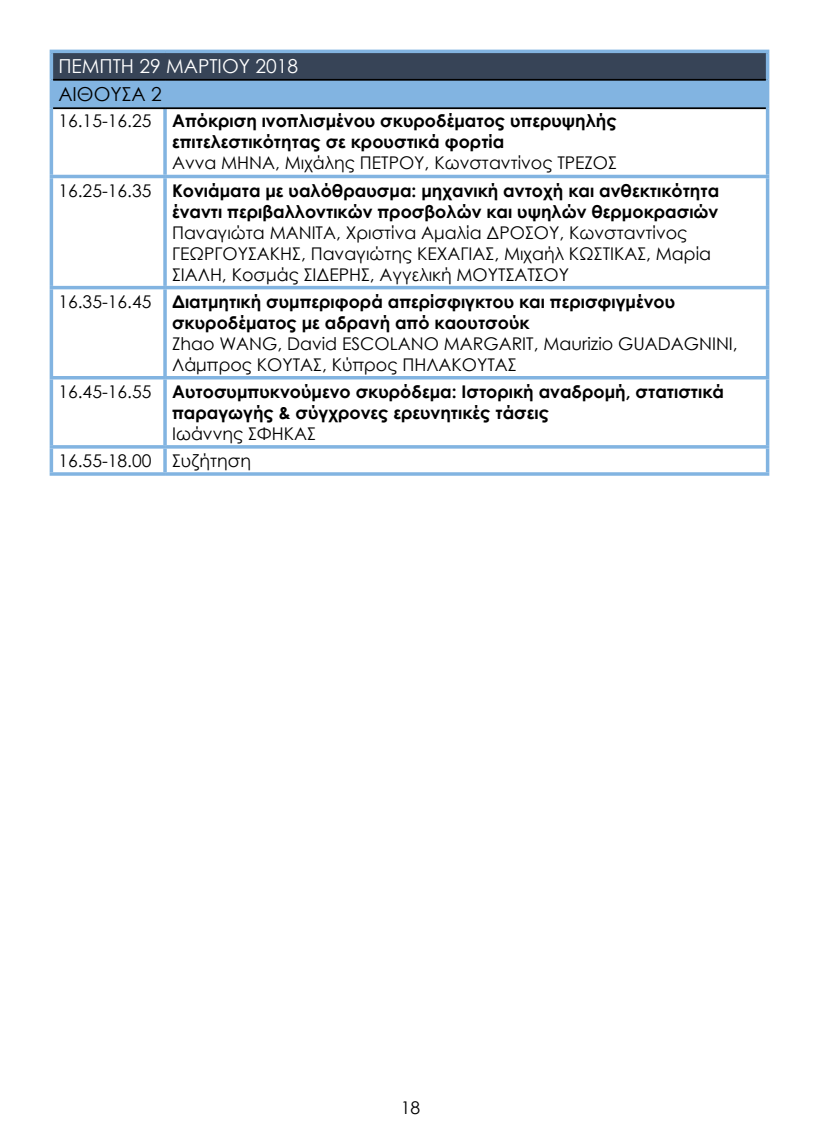
<style>
.page{position:relative;width:819px;height:1141px;background:#fff}
.page>*{position:absolute;margin:0;border:0;box-sizing:border-box;transform-origin:0 0}
.t1{font:19.25px "Century Gothic";color:#fff}
.t2{font:19.25px "Century Gothic";color:#000}
.t3{font:700 17.5px/21px "Century Gothic";color:#000}
.t4{font:17.5px/21px "Century Gothic";color:#000}
.s1{font-weight:400}
</style>
<div class="page">
<div style="left:51px;top:51px;width:716px;height:29px;background:#374457"></div>
<div style="left:51px;top:80px;width:716px;height:28px;background:#82b4e1"></div>
<hr style="left:50px;top:50px;width:115px;height:3px;background:#82b4e1">
<hr style="left:50px;top:53px;width:3px;height:27px;background:#82b4e1">
<hr style="left:165px;top:50px;width:604px;height:3px;background:#82b4e1">
<svg style="left:765px;top:53px;width:4px;height:27px"></svg>
<hr style="left:50px;top:80px;width:3px;height:28px;background:#82b4e1">
<hr style="left:765px;top:80px;width:4px;height:28px;background:#82b4e1">
<hr style="left:50px;top:108px;width:3px;height:67px;background:#82b4e1">
<svg style="left:163px;top:109px;width:4px;height:66px"></svg>
<svg style="left:765px;top:108px;width:4px;height:67px"></svg>
<hr style="left:50px;top:175px;width:115px;height:3px;background:#82b4e1">
<hr style="left:50px;top:178px;width:3px;height:108px;background:#82b4e1">
<hr style="left:165px;top:175px;width:604px;height:3px;background:#82b4e1">
<svg style="left:163px;top:178px;width:4px;height:108px"></svg>
<svg style="left:765px;top:178px;width:4px;height:108px"></svg>
<hr style="left:50px;top:286px;width:115px;height:3px;background:#82b4e1">
<hr style="left:50px;top:289px;width:3px;height:87px;background:#82b4e1">
<hr style="left:165px;top:286px;width:604px;height:3px;background:#82b4e1">
<svg style="left:163px;top:289px;width:4px;height:87px"></svg>
<svg style="left:765px;top:289px;width:4px;height:87px"></svg>
<hr style="left:50px;top:376px;width:115px;height:3px;background:#82b4e1">
<hr style="left:50px;top:379px;width:3px;height:66px;background:#82b4e1">
<hr style="left:165px;top:376px;width:604px;height:3px;background:#82b4e1">
<svg style="left:163px;top:379px;width:4px;height:66px"></svg>
<svg style="left:765px;top:379px;width:4px;height:66px"></svg>
<svg style="left:50px;top:445px;width:115px;height:4px"></svg>
<hr style="left:50px;top:449px;width:3px;height:23px;background:#82b4e1">
<svg style="left:165px;top:445px;width:604px;height:4px;background:#91bce4"></svg>
<svg style="left:163px;top:449px;width:4px;height:23px"></svg>
<svg style="left:765px;top:449px;width:4px;height:23px"></svg>
<svg style="left:50px;top:472px;width:115px;height:4px"></svg>
<svg style="left:165px;top:472px;width:604px;height:4px;background:#91bce4"></svg>
<hr style="left:53px;top:79px;width:112px;height:2px;background:#000">
<hr style="left:165px;top:79px;width:600px;height:2px;background:#000">
<hr style="left:53px;top:107px;width:112px;height:2px;background:#000">
<hr style="left:165px;top:107px;width:600px;height:2px;background:#000">
<p class="t1" style="left:58px;top:52px;width:241px">ΠΕΜΠΤΗ 29 ΜΑΡΤΙΟΥ 2018</p>
<p class="t2" style="left:58px;top:81px;width:105px">ΑΙΘΟΥΣΑ 2</p>
<p class="t3" style="left:58px;top:110px;width:559px;text-align:center"><span class="s1">16.15-16.25</span> Απόκριση ινοπλισμένου σκυροδέματος υπερυψηλής επιτελεστικότητας σε κρουστικά φορτία</p>
<p class="t3" style="left:58px;top:149px;width:662px;line-height:27.1px;text-indent:114px"><span class="s1">Αννα ΜΗΝΑ, Μιχάλης ΠΕΤΡΟΥ, Κωνσταντίνος ΤΡΕΖΟΣ<br>16.25-16.35</span> Κονιάματα με υαλόθραυσμα: μηχανική αντοχή και ανθεκτικότητα</p>
<p class="t3" style="left:172px;top:200px;width:548px">έναντι περιβαλλοντικών προσβολών και υψηλών θερμοκρασιών</p>
<p class="t4" style="left:172px;top:222px;width:540px">Παναγιώτα ΜΑΝΙΤΑ, Χριστίνα Αμαλία ΔΡΟΣΟΥ, Κωνσταντίνος<br>ΓΕΩΡΓΟΥΣΑΚΗΣ, Παναγιώτης ΚΕΧΑΓΙΑΣ, Μιχαήλ ΚΩΣΤΙΚΑΣ, Μαρία<br>ΣΙΑΛΗ, Κοσμάς ΣΙΔΕΡΗΣ, Αγγελική ΜΟΥΤΣΑΤΣΟΥ</p>
<p class="t3" style="left:172px;top:290px;width:504px;text-indent:-114px"><span class="s1">16.35-16.45</span> Διατμητική συμπεριφορά απερίσφιγκτου και περισφιγμένου σκυροδέματος με αδρανή από καουτσούκ</p>
<p class="t4" style="left:172px;top:333px;width:567px">Zhao WANG, David ESCOLANO MARGARIT, Maurizio GUADAGNINI,<br>Λάμπρος ΚΟΥΤΑΣ, Κύπρος ΠΗΛΑΚΟΥΤΑΣ</p>
<p class="t3" style="left:172px;top:380px;width:553px;text-indent:-114px"><span class="s1">16.45-16.55</span> Αυτοσυμπυκνούμενο σκυρόδεμα: Ιστορική αναδρομή, στατιστικά παραγωγής &amp; σύγχρονες ερευνητικές τάσεις</p>
<p class="t4" style="left:58px;top:420px;width:259px;line-height:27.1px;text-indent:114px">Ιωάννης ΣΦΗΚΑΣ<br>16.55-18.00 Συζήτηση</p>
<p class="t4" style="left:401px;top:1097px;width:21px">18</p>
</div>
